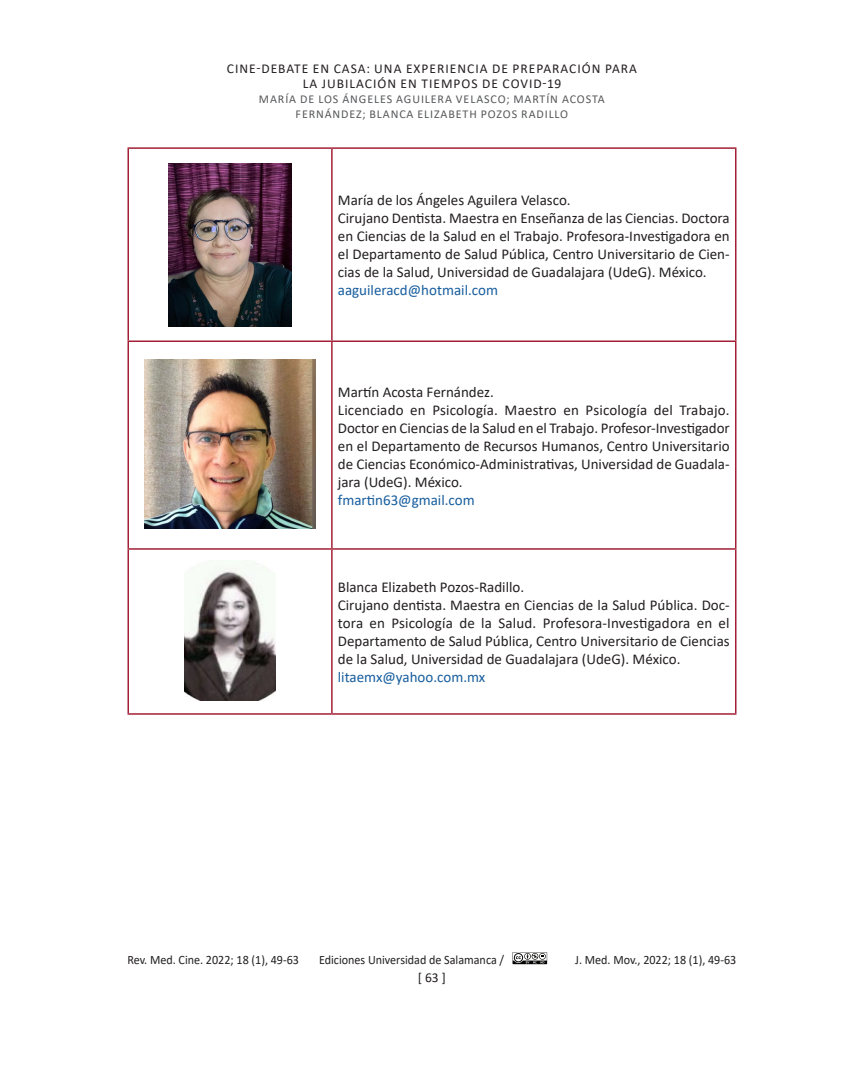
<style>
.page{position:relative;width:864px;height:1080px;background:#fff}
.page>*{position:absolute;margin:0;border:0;box-sizing:border-box;transform-origin:0 0}
.author{font:15px/18px "Calibri";color:#231f20;text-align:justify}
.author-2{font:15px "Calibri";color:#175d9e}
.t1{font:13.5px/15px "Calibri";letter-spacing:.075em;color:#231f20;text-align:center}
.t2{font:12.75px "Calibri";color:#231f20;scale:.95 1}
.t3{font:12px/15px "Calibri";letter-spacing:.075em;color:#57585a;text-align:center}
</style>
<div class="page">
<svg style="left:513px;top:952px;width:34px;height:12px"></svg>
<hr style="left:128px;top:147px;width:204px;height:2px;background:#a31f35">
<hr style="left:128px;top:149px;width:1px;height:191px;background:#a31f35">
<hr style="left:332px;top:147px;width:404px;height:2px;background:#a31f35">
<hr style="left:331px;top:149px;width:2px;height:191px;background:#a31f35">
<hr style="left:735px;top:149px;width:1px;height:191px;background:#a31f35">
<hr style="left:128px;top:340px;width:204px;height:2px;background:#a31f35">
<hr style="left:128px;top:342px;width:1px;height:206px;background:#a31f35">
<hr style="left:332px;top:340px;width:404px;height:2px;background:#a31f35">
<hr style="left:331px;top:342px;width:2px;height:206px;background:#a31f35">
<hr style="left:735px;top:342px;width:1px;height:206px;background:#a31f35">
<hr style="left:128px;top:548px;width:204px;height:2px;background:#a31f35">
<hr style="left:128px;top:550px;width:1px;height:163px;background:#a31f35">
<hr style="left:332px;top:548px;width:404px;height:2px;background:#a31f35">
<hr style="left:331px;top:550px;width:2px;height:163px;background:#a31f35">
<hr style="left:735px;top:550px;width:1px;height:163px;background:#a31f35">
<hr style="left:128px;top:713px;width:204px;height:2px;background:#a31f35">
<hr style="left:332px;top:713px;width:404px;height:2px;background:#a31f35">
<img style="left:169px;top:163px;width:123px;height:163px">
<img style="left:145px;top:360px;width:170px;height:168px">
<img style="left:185px;top:561px;width:91px;height:140px">
<p class="t1" style="left:227px;top:61px;width:412px">CINE-DEBATE EN CASA: UNA EXPERIENCIA DE PREPARACIÓN PARA<br>LA JUBILACIÓN EN TIEMPOS DE COVID-19</p>
<p class="t3" style="left:259px;top:91px;width:347px">MARÍA DE LOS ÁNGELES AGUILERA VELASCO; MARTÍN ACOSTA<br>FERNÁNDEZ; BLANCA ELIZABETH POZOS RADILLO</p>
<p class="author" style="left:338px;top:191px;width:234px">María de los Ángeles Aguilera Velasco.</p>
<p class="author" style="left:338px;top:209px;width:393px">Cirujano Dentista. Maestra en Enseñanza de las Ciencias. Doctora en Ciencias de la Salud en el Trabajo. Profesora-Investigadora en el Departamento de Salud Pública, Centro Universitario de Cien&shy;cias de la Salud, Universidad de Guadalajara (UdeG). México.</p>
<p class="author-2" style="left:338px;top:280px;width:162px">aaguileracd@hotmail.com</p>
<p class="author" style="left:338px;top:382px;width:158px">Martín Acosta Fernández.</p>
<p class="author" style="left:338px;top:400px;width:393px">Licenciado en Psicología. Maestro en Psicología del Trabajo.<br>Doctor en Ciencias de la Salud en el Trabajo. Profesor-Investigador en el Departamento de Recursos Humanos, Centro Universitario de Ciencias Económico-Administrativas, Universidad de Guadala&shy;jara (UdeG). México.</p>
<p class="author-2" style="left:338px;top:489px;width:138px">fmartin63@gmail.com</p>
<p class="author" style="left:338px;top:578px;width:188px">Blanca Elizabeth Pozos-Radillo.</p>
<p class="author" style="left:338px;top:596px;width:393px">Cirujano dentista. Maestra en Ciencias de la Salud Pública. Doc&shy;tora en Psicología de la Salud. Profesora-Investigadora en el Departamento de Salud Pública, Centro Universitario de Ciencias de la Salud, Universidad de Guadalajara (UdeG). México.</p>
<p class="author-2" style="left:338px;top:667px;width:149px">litaemx@yahoo.com.mx</p>
<p class="t2" style="left:127px;top:951px;width:182px">Rev. Med. Cine. 2022; 18 (1), 49-63</p>
<p class="t2" style="left:319px;top:951px;width:196px">Ediciones Universidad de Salamanca /</p>
<p class="t2" style="left:575px;top:951px;width:171px">J. Med. Mov., 2022; 18 (1), 49-63</p>
<p class="t1" style="left:418px;top:970px;width:30px">[ 63 ]</p>
</div>
